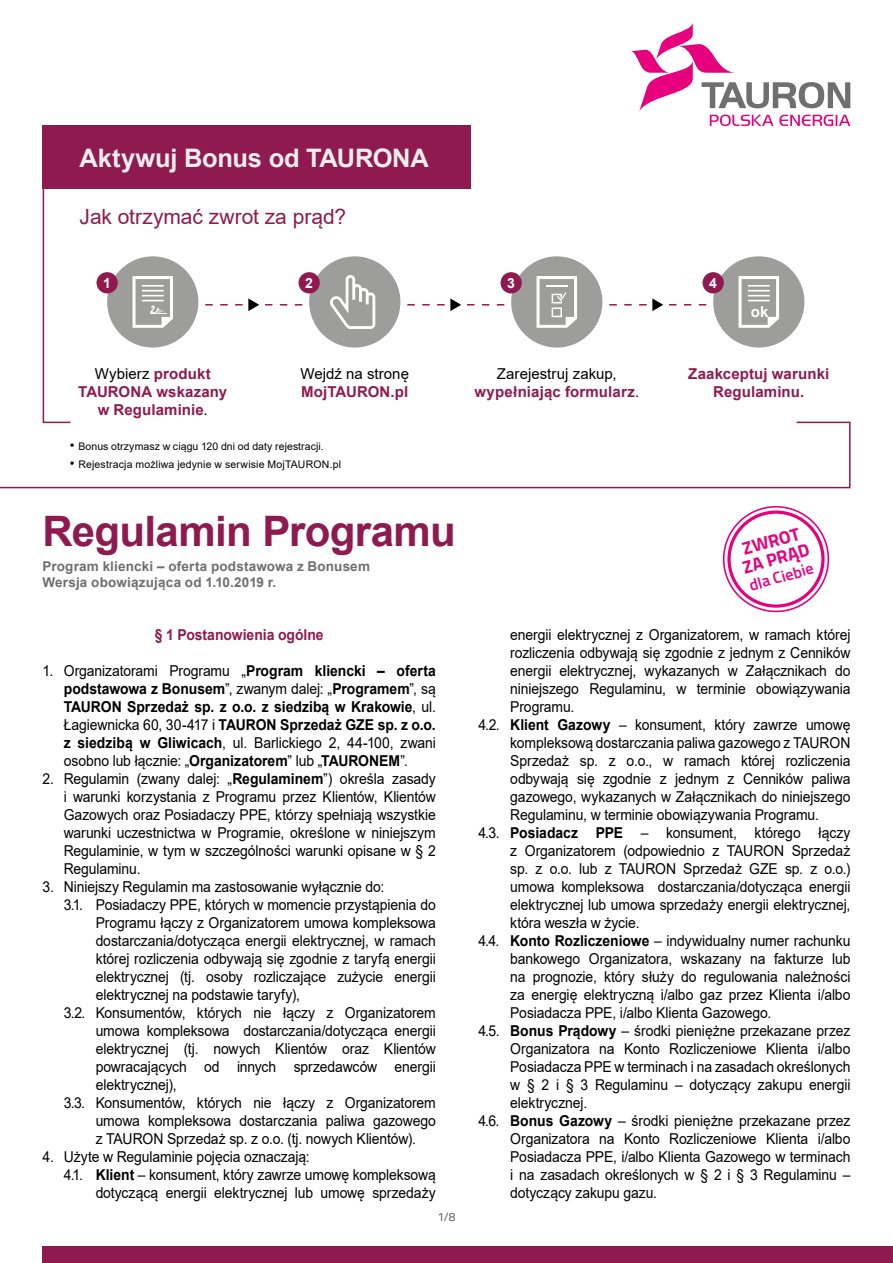
<style>
.page{position:relative;width:893px;height:1263px;background:#fff}
.page>*{position:absolute;margin:0;border:0;box-sizing:border-box;transform-origin:0 0}
.t1{font:700 42px "Arial";letter-spacing:-.015em;color:#8f1a50}
.t2{font:700 25.5px "Arial";letter-spacing:-.01em;color:#ededed}
.t3{font:21px "Arial";letter-spacing:-.005em;color:#8f1a50}
.t4{font:700 18px/18px "Titillium";color:#e6007d}
.t5{font:600 16.05px "Titillium";color:#e6007d}
.t6{font:15px/18px "Arial";letter-spacing:-.01em;color:#000;text-align:justify;scale:.93 1}
.t7{font:700 15px/18px "Arial";color:#000;text-align:justify;scale:.93 1}
.t8{font:700 15px/18px "Arial";letter-spacing:.005em;color:#8f1a50;text-align:center}
.t9{font:700 15px "Arial";letter-spacing:.005em;color:#8f1a50;scale:.93 1}
.t10{font:15px "Arial";letter-spacing:-.01em;color:#000}
.t11{font:700 15px "Arial";color:#fff}
.t12{font:700 14.1px "Arial";color:#fff}
.t13{font:700 13.5px/16.2px "Arial";letter-spacing:.015em;color:#706f6f}
.t14{font:12px "Titillium";color:#575756}
.t15{font:10.5px "Arial";letter-spacing:.01em;color:#000}
.s1{font-weight:400;color:#000}
.s2{font-size:13.5px}
.s3{font-weight:400}
.s4{font-weight:700}
</style>
<div class="page">
<svg style="left:42px;top:125px;width:3px;height:296px"></svg>
<div style="left:107px;top:256px;width:91px;height:92px;background:#9d9d9c;border-radius:50%"></div>
<div style="left:309px;top:256px;width:91px;height:92px;background:#9d9d9c;border-radius:50%"></div>
<div style="left:511px;top:256px;width:91px;height:92px;background:#9d9d9c;border-radius:50%"></div>
<div style="left:713px;top:256px;width:91px;height:92px;background:#9d9d9c;border-radius:50%"></div>
<div style="left:97px;top:272px;width:21px;height:21px;background:#8f1a50;border-radius:50%"></div>
<div style="left:299px;top:272px;width:21px;height:21px;background:#8f1a50;border-radius:50%"></div>
<div style="left:500px;top:272px;width:22px;height:21px;background:#8f1a50;border-radius:50%"></div>
<div style="left:702px;top:272px;width:22px;height:21px;background:#8f1a50;border-radius:50%"></div>
<svg style="left:537px;top:276px;width:40px;height:52px"></svg>
<svg style="left:739px;top:276px;width:40px;height:52px"></svg>
<svg style="left:133px;top:276px;width:40px;height:52px"></svg>
<svg style="left:330px;top:275px;width:45px;height:54px"></svg>
<svg style="left:205px;top:298px;width:97px;height:13px"></svg>
<svg style="left:407px;top:298px;width:97px;height:13px"></svg>
<svg style="left:609px;top:298px;width:97px;height:13px"></svg>
<div style="left:43px;top:125px;width:428px;height:64px;background:#8f1a50"></div>
<svg style="left:0;top:421px;width:851px;height:68px"></svg>
<div style="left:727px;top:510px;width:98px;height:98px;border:3px solid #e6007d;border-radius:50%"></div>
<div style="left:723px;top:506px;width:106px;height:106px;border:2px solid #e6007d;border-radius:50%"></div>
<div style="left:43px;top:1246px;width:850px;height:17px;background:#8f1a50"></div>
<svg style="left:631px;top:23px;width:219px;height:103px"></svg>
<h2 class="t2" style="left:80px;top:140px;width:351px">Aktywuj Bonus od TAURONA</h2>
<h3 class="t3" style="left:80px;top:202px;width:268px">Jak otrzymać zwrot za prąd?</h3>
<p class="t12" style="left:103px;top:273px;width:9px">1</p>
<p class="t12" style="left:305px;top:273px;width:9px">2</p>
<p class="t12" style="left:507px;top:273px;width:9px">3</p>
<p class="t12" style="left:709px;top:273px;width:9px">4</p>
<p class="t11" style="left:751px;top:301px;width:19px">ok</p>
<p class="t8" style="left:78px;top:365px;width:151px"><span class="s1">Wybierz</span> produkt<br>TAURONA wskazany w Regulaminie<span class="s1">.</span></p>
<p class="t10" style="left:300px;top:363px;width:110px">Wejdź na stronę</p>
<p class="t8" style="left:301px;top:383px;width:109px">MojTAURON.pl</p>
<p class="t15" style="left:70px;top:439px;width:255px"><span class="s2">•</span> Bonus otrzymasz w ciągu 120 dni od daty rejestracji.</p>
<p class="t15" style="left:70px;top:457px;width:273px"><span class="s2">•</span> Rejestracja możliwa jedynie w serwisie MojTAURON.pl</p>
<h1 class="t1" style="left:43px;top:501px;width:415px">Regulamin Programu</h1>
<p class="t13" style="left:43px;top:558px;width:329px">Program kliencki – oferta podstawowa z Bonusem<br>Wersja obowiązująca od 1.10.2019 r.</p>
<p class="t9" style="left:155px;top:624px;width:183px">§ 1 Postanowienia ogólne</p>
<p class="t7" style="left:64px;top:662px;width:402px;text-indent:-21px"><span class="s3">1. Organizatorami Programu „</span>Program kliencki – oferta podstawowa z Bonusem<span class="s3">”, zwanym dalej: „</span>Programem<span class="s3">”, są </span>TAURON Sprzedaż sp. z o.o. z siedzibą w Krakowie<span class="s3">, ul.<br>Łagiewnicka 60, 30-417 i</span> TAURON Sprzedaż GZE sp. z o.o. z siedzibą w Gliwicach<span class="s3">, ul. Barlickiego 2, 44-100, zwani osobno lub łącznie: „</span>Organizatorem<span class="s3">” lub „</span>TAURONEM<span class="s3">”.</span></p>
<p class="t6" style="left:64px;top:769px;width:402px;text-indent:-21px">2. Regulamin (zwany dalej: „<span class="s4">Regulaminem</span>”) określa zasady i warunki korzystania z Programu przez Klientów, Klientów Gazowych oraz Posiadaczy PPE, którzy spełniają wszystkie warunki uczestnictwa w Programie, określone w niniejszym Regulaminie, w tym w szczególności warunki opisane w § 2<br>Regulaminu.</p>
<p class="t6" style="left:43px;top:877px;width:369px">3. Niniejszy Regulamin ma zastosowanie wyłącznie do:</p>
<p class="t6" style="left:64px;top:895px;width:402px">3.1. Posiadaczy PPE, których w momencie przystąpienia do</p>
<p class="t6" style="left:96px;top:913px;width:367px">Programu łączy z Organizatorem umowa kompleksowa</p>
<p class="t6" style="left:96px;top:931px;width:367px">dostarczania/dotycząca energii elektrycznej, w ramach</p>
<p class="t6" style="left:96px;top:949px;width:367px">której rozliczenia odbywają się zgodnie z taryfą energii</p>
<p class="t6" style="left:96px;top:967px;width:367px">elektrycznej (tj. osoby rozliczające zużycie energii</p>
<p class="t6" style="left:96px;top:985px;width:221px">elektrycznej na podstawie taryfy),</p>
<p class="t6" style="left:64px;top:1003px;width:402px">3.2. Konsumentów, których nie łączy z Organizatorem</p>
<p class="t6" style="left:96px;top:1021px;width:367px">umowa kompleksowa dostarczania/dotycząca energii</p>
<p class="t6" style="left:96px;top:1039px;width:367px">elektrycznej (tj. nowych Klientów oraz Klientów</p>
<p class="t6" style="left:96px;top:1057px;width:367px">powracających od innych sprzedawców energii</p>
<p class="t6" style="left:96px;top:1075px;width:89px">elektrycznej),</p>
<p class="t6" style="left:64px;top:1093px;width:402px">3.3. Konsumentów, których nie łączy z Organizatorem</p>
<p class="t6" style="left:96px;top:1111px;width:367px">umowa kompleksowa dostarczania paliwa gazowego</p>
<p class="t6" style="left:96px;top:1129px;width:346px">z TAURON Sprzedaż sp. z o.o. (tj. nowych Klientów).</p>
<p class="t6" style="left:43px;top:1147px;width:289px">4. Użyte w Regulaminie pojęcia oznaczają:</p>
<p class="t6" style="left:64px;top:1165px;width:402px">4.1. <span class="s4">Klient</span> – konsument, który zawrze umowę kompleksową</p>
<p class="t6" style="left:96px;top:1183px;width:367px">dotyczącą energii elektrycznej lub umowę sprzedaży</p>
<p class="t14" style="left:437px;top:1208px;width:20px">1/8</p>
<p class="t8" style="left:474px;top:365px;width:166px"><span class="s1">Zarejestruj zakup, </span>wypełniając formularz<span class="s1">.</span></p>
<p class="t8" style="left:688px;top:365px;width:143px">Zaakceptuj warunki<br>Regulaminu.</p>
<p class="t4" style="left:735px;top:541px;width:70px;rotate:-16deg">ZWROT<br>ZA PRĄD</p>
<p class="t5" style="left:746px;top:574px;width:67px;rotate:-16deg">dla Ciebie</p>
<p class="t6" style="left:510px;top:625px;width:367px">energii elektrycznej z Organizatorem, w ramach której</p>
<p class="t6" style="left:510px;top:643px;width:367px">rozliczenia odbywają się zgodnie z jednym z Cenników</p>
<p class="t6" style="left:510px;top:661px;width:367px">energii elektrycznej, wykazanych w Załącznikach do</p>
<p class="t6" style="left:510px;top:679px;width:367px">niniejszego Regulaminu, w terminie obowiązywania</p>
<p class="t6" style="left:510px;top:697px;width:70px">Programu.</p>
<p class="t6" style="left:478px;top:715px;width:402px">4.2. <span class="s4">Klient Gazowy</span> – konsument, który zawrze umowę</p>
<p class="t6" style="left:510px;top:733px;width:367px">kompleksową dostarczania paliwa gazowego z TAURON</p>
<p class="t6" style="left:510px;top:751px;width:367px">Sprzedaż sp. z o.o., w ramach której rozliczenia</p>
<p class="t6" style="left:510px;top:769px;width:367px">odbywają się zgodnie z jednym z Cenników paliwa</p>
<p class="t6" style="left:510px;top:787px;width:367px">gazowego, wykazanych w Załącznikach do niniejszego</p>
<p class="t6" style="left:510px;top:805px;width:333px">Regulaminu, w terminie obowiązywania Programu.</p>
<p class="t6" style="left:478px;top:823px;width:402px">4.3. <span class="s4">Posiadacz PPE</span> – konsument, którego łączy</p>
<p class="t6" style="left:510px;top:841px;width:367px">z Organizatorem (odpowiednio z TAURON Sprzedaż</p>
<p class="t6" style="left:510px;top:859px;width:367px">sp. z o.o. lub z TAURON Sprzedaż GZE sp. z o.o.)</p>
<p class="t6" style="left:510px;top:877px;width:367px">umowa kompleksowa dostarczania/dotycząca energii</p>
<p class="t6" style="left:510px;top:895px;width:367px">elektrycznej lub umowa sprzedaży energii elektrycznej,</p>
<p class="t6" style="left:510px;top:913px;width:141px">która weszła w życie.</p>
<p class="t6" style="left:478px;top:931px;width:402px">4.4. <span class="s4">Konto Rozliczeniowe</span> – indywidualny numer rachunku</p>
<p class="t6" style="left:510px;top:949px;width:367px">bankowego Organizatora, wskazany na fakturze lub</p>
<p class="t6" style="left:510px;top:967px;width:367px">na prognozie, który służy do regulowania należności</p>
<p class="t6" style="left:510px;top:985px;width:367px">za energię elektryczną i/albo gaz przez Klienta i/albo</p>
<p class="t6" style="left:510px;top:1003px;width:282px">Posiadacza PPE, i/albo Klienta Gazowego.</p>
<p class="t6" style="left:478px;top:1021px;width:402px">4.5. <span class="s4">Bonus Prądowy</span> – środki pieniężne przekazane przez</p>
<p class="t6" style="left:510px;top:1039px;width:367px">Organizatora na Konto Rozliczeniowe Klienta i/albo</p>
<p class="t6" style="left:510px;top:1057px;width:367px">Posiadacza PPE w terminach i na zasadach określonych</p>
<p class="t6" style="left:510px;top:1075px;width:367px">w § 2 i § 3 Regulaminu – dotyczący zakupu energii</p>
<p class="t6" style="left:510px;top:1093px;width:84px">elektrycznej.</p>
<p class="t6" style="left:478px;top:1111px;width:402px">4.6. <span class="s4">Bonus Gazowy</span> – środki pieniężne przekazane przez</p>
<p class="t6" style="left:510px;top:1129px;width:367px">Organizatora na Konto Rozliczeniowe Klienta i/albo</p>
<p class="t6" style="left:510px;top:1147px;width:367px">Posiadacza PPE, i/albo Klienta Gazowego w terminach</p>
<p class="t6" style="left:510px;top:1165px;width:367px">i na zasadach określonych w § 2 i § 3 Regulaminu –</p>
<p class="t6" style="left:510px;top:1183px;width:159px">dotyczący zakupu gazu.</p>
</div>
